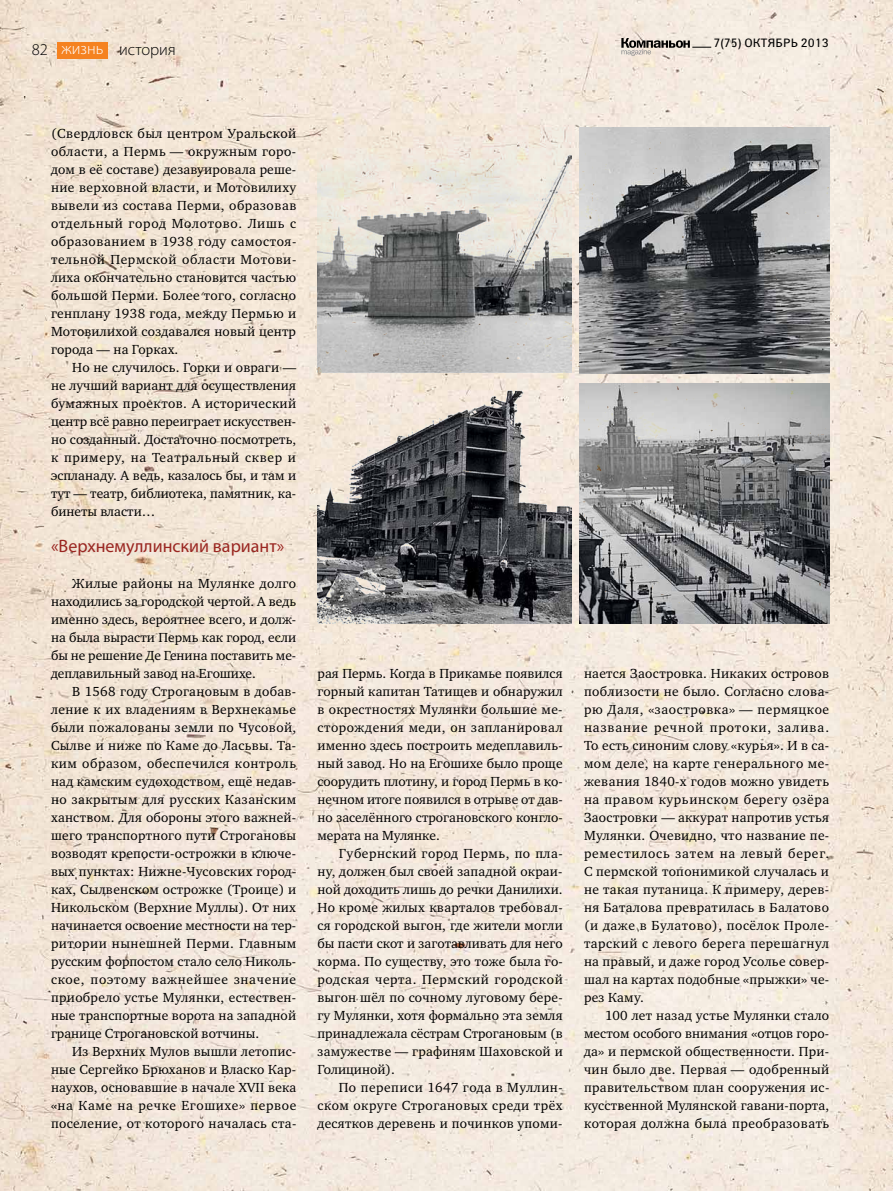
<style>
.page{position:relative;width:893px;height:1191px;background:#fff}
.page>*{position:absolute;margin:0;border:0;box-sizing:border-box;transform-origin:0 0}
.t1{font:18px "Myriad Pro";color:#9a2621}
.t2{font:300 16.5px "Myriad Pro";color:#000}
.t3{font:300 16.5px "Myriad Pro";color:#fff}
.t4{font:13.5px/18px "Charter ITC";letter-spacing:.015em;color:#000;text-align:justify}
.t5{font:12px "Yanus";letter-spacing:.01em;color:#000}
</style>
<div class="page">
<img style="left:0;top:0;width:893px;height:1191px">
<svg style="left:621px;top:38px;width:90px;height:18px;background:#bbb4ab"></svg>
<div style="left:57px;top:42px;width:51px;height:17px;background:#f58220"></div>
<img style="left:318px;top:128px;width:253px;height:245px">
<img style="left:579px;top:128px;width:250px;height:245px">
<img style="left:317px;top:383px;width:254px;height:241px">
<img style="left:579px;top:383px;width:250px;height:241px">
<p class="t2" style="left:32px;top:40px;width:18px">82</p>
<p class="t3" style="left:62px;top:39px;width:43px">жизнь</p>
<p class="t2" style="left:119px;top:40px;width:58px">история</p>
<p class="t5" style="left:713px;top:36px;width:117px">7(75) ОКТЯБРь 2013</p>
<p class="t4" style="left:51px;top:124px;width:247px">(Свердловск был центром Уральской области, а Пермь — окружным горо&shy;дом в её составе) дезавуировала реше&shy;ние верховной власти, и Мотовилиху вывели из состава Перми, образовав отдельный город Молотово. Лишь с образованием в 1938 году самостоя&shy;тельной Пермской области Мотови&shy;лиха окончательно становится частью большой Перми. Более того, согласно генплану 1938 года, между Пермью и Мотовилихой создавался новый центр города — на Горках.</p>
<p class="t4" style="left:51px;top:358px;width:247px;text-indent:21px">Но не случилось. Горки и овраги — не лучший вариант для осуществления бумажных проектов. А исторический центр всё равно переиграет искусствен&shy;но созданный. Достаточно посмотреть, к примеру, на Театральный сквер и эспланаду. А ведь, казалось бы, и там и тут — театр, библиотека, памятник, ка&shy;бинеты власти…</p>
<h1 class="t1" style="left:51px;top:535px;width:235px">«Верхнемуллинский вариант»</h1>
<p class="t4" style="left:51px;top:574px;width:247px;text-indent:21px">Жилые районы на Мулянке долго находились за городской чертой. А ведь именно здесь, вероятнее всего, и долж&shy;на была вырасти Пермь как город, если бы не решение Де Генина поставить ме&shy;деплавильный завод на Егошихе.</p>
<p class="t4" style="left:51px;top:682px;width:247px;text-indent:21px">В 1568 году Строгановым в добав&shy;ление к их владениям в Верхнекамье были пожалованы земли по Чусовой, Сылве и ниже по Каме до Ласьвы. Та&shy;ким образом, обеспечился контроль над камским судоходством, ещё недав&shy;но закрытым для русских Казанским ханством. Для обороны этого важней&shy;шего транспортного пути Строгановы возводят крепости-острожки в ключе&shy;вых пунктах: Нижне-Чусовских город&shy;ках, Сылвенском острожке (Троице) и Никольском (Верхние Муллы). От них начинается освоение местности на тер&shy;ритории нынешней Перми. Главным русским форпостом стало село Николь&shy;ское, поэтому важнейшее значение приобрело устье Мулянки, естествен&shy;ные транспортные ворота на западной границе Строгановской вотчины.</p>
<p class="t4" style="left:51px;top:1042px;width:247px;text-indent:21px">Из Верхних Мулов вышли летопис&shy;ные Сергейко Брюханов и Власко Кар&shy;наухов, основавшие в начале XVII века «на Каме на речке Егошихе» первое поселение, от которого началась ста-</p>
<p class="t4" style="left:317px;top:664px;width:247px">рая Пермь. Когда в Прикамье появился горный капитан Татищев и обнаружил в окрестностях Мулянки большие ме&shy;сторождения меди, он запланировал именно здесь построить медеплавиль&shy;ный завод. Но на Егошихе было проще соорудить плотину, и город Пермь в ко&shy;нечном итоге появился в отрыве от дав&shy;но заселённого строгановского конгло&shy;мерата на Мулянке.</p>
<p class="t4" style="left:317px;top:844px;width:247px;text-indent:21px">Губернский город Пермь, по пла&shy;ну, должен был своей западной окраи&shy;ной доходить лишь до речки Данилихи.<br>Но кроме жилых кварталов требовал&shy;ся городской выгон, где жители могли бы пасти скот и заготавливать для него корма. По существу, это тоже была го&shy;родская черта. Пермский городской выгон шёл по сочному луговому бере&shy;гу Мулянки, хотя формально эта земля принадлежала сёстрам Строгановым (в замужестве — графиням Шаховской и Голициной).</p>
<p class="t4" style="left:317px;top:1078px;width:247px;text-indent:21px">По переписи 1647 года в Муллин&shy;ском округе Строгановых среди трёх десятков деревень и починков упоми-</p>
<p class="t4" style="left:584px;top:664px;width:247px">нается Заостровка. Никаких островов поблизости не было. Согласно слова&shy;рю Даля, «заостровка» — пермяцкое название речной протоки, залива.<br>То есть синоним слову «курья». И в са&shy;мом деле, на карте генерального ме&shy;жевания 1840-х годов можно увидеть на правом курьинском берегу озёра Заостровки — аккурат напротив устья Мулянки. Очевидно, что название пе&shy;реместилось затем на левый берег.<br>С пермской топонимикой случалась и не такая путаница. К примеру, дерев&shy;ня Баталова превратилась в Балатово (и даже в Булатово), посёлок Проле&shy;тарский с левого берега перешагнул на правый, и даже город Усолье совер&shy;шал на картах подобные «прыжки» че&shy;рез Каму.</p>
<p class="t4" style="left:584px;top:1006px;width:247px;text-indent:21px">100 лет назад устье Мулянки стало местом особого внимания «отцов горо&shy;да» и пермской общественности. При&shy;чин было две. Первая — одобренный правительством план сооружения ис&shy;кусственной Мулянской гавани-порта, которая должна была преобразовать</p>
</div>
